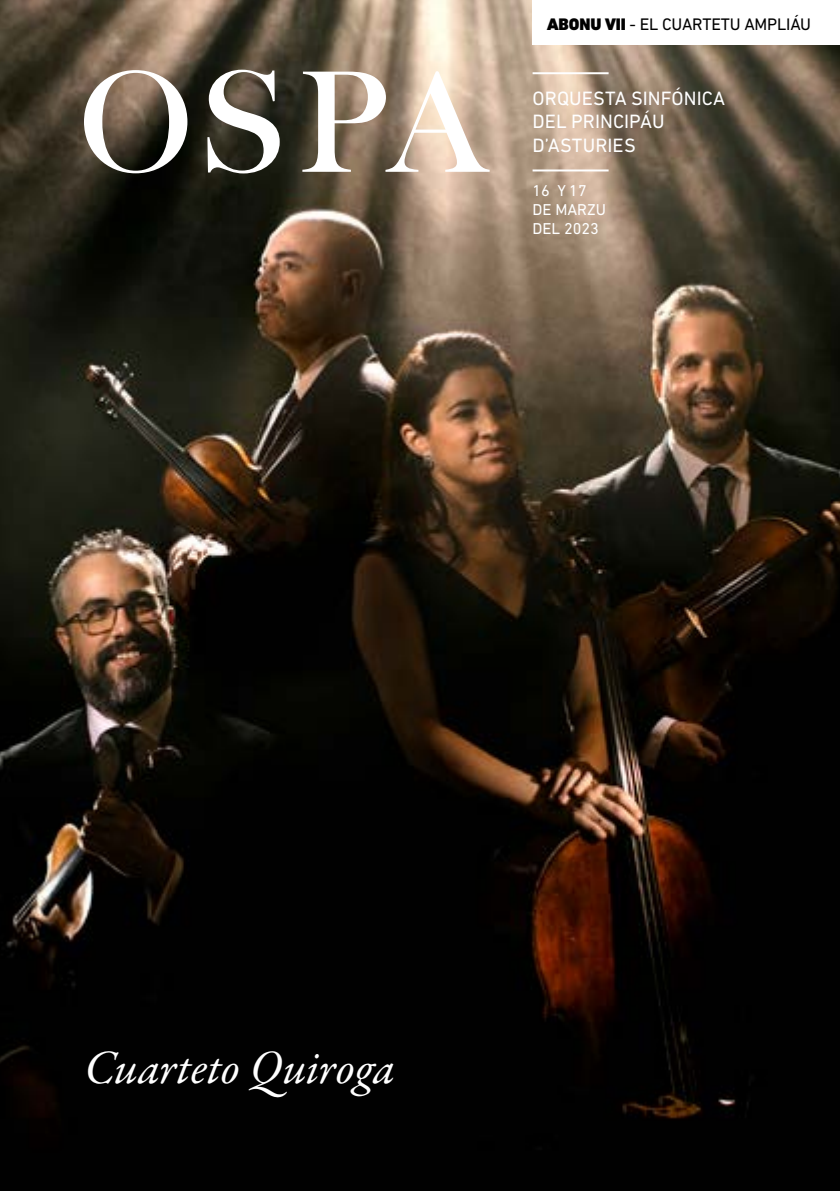
<style>
.page{position:relative;width:840px;height:1191px;background:#fff}
.page>*{position:absolute;margin:0;border:0;box-sizing:border-box;transform-origin:0 0}
.t1{font:italic 48px "Garamond Premr Pro";letter-spacing:-.005em;color:#fff}
.t2{font:19.6px/23.6px "DIN Next W1 G";letter-spacing:.005em;color:#fff}
.t3{font:17px "DIN Next W1 G";letter-spacing:-.01em;color:#000}
.t4{font:16px/19.2px "DIN Next W1 G";color:#fff}
.s1{font-weight:900}
</style>
<div class="page">
<img style="left:0;top:0;width:839px;height:1191px">
<div style="left:532px;top:0;width:307px;height:44px;background:#fff"></div>
<hr style="left:532px;top:169px;width:76px;height:2px;background:#fff">
<hr style="left:532px;top:72px;width:76px;height:2px;background:#fff">
<svg style="left:84px;top:70px;width:103px;height:103px"></svg>
<svg style="left:207px;top:70px;width:72px;height:103px"></svg>
<svg style="left:302px;top:71px;width:187px;height:101px"></svg>
<p class="t3" style="left:546px;top:14px;width:266px"><span class="s1">ABONU VII</span> - EL CUARTETU AMPLIÁU</p>
<p class="t2" style="left:532px;top:86px;width:194px">ORQUESTA SINFÓNICA<br>DEL PRINCIPÁU<br>D’ASTURIES</p>
<p class="t4" style="left:532px;top:180px;width:75px">16 Y 17<br>DE MARZU<br>DEL 2023</p>
<h1 class="t1" style="left:84px;top:1037px;width:312px">Cuarteto Quiroga</h1>
</div>
